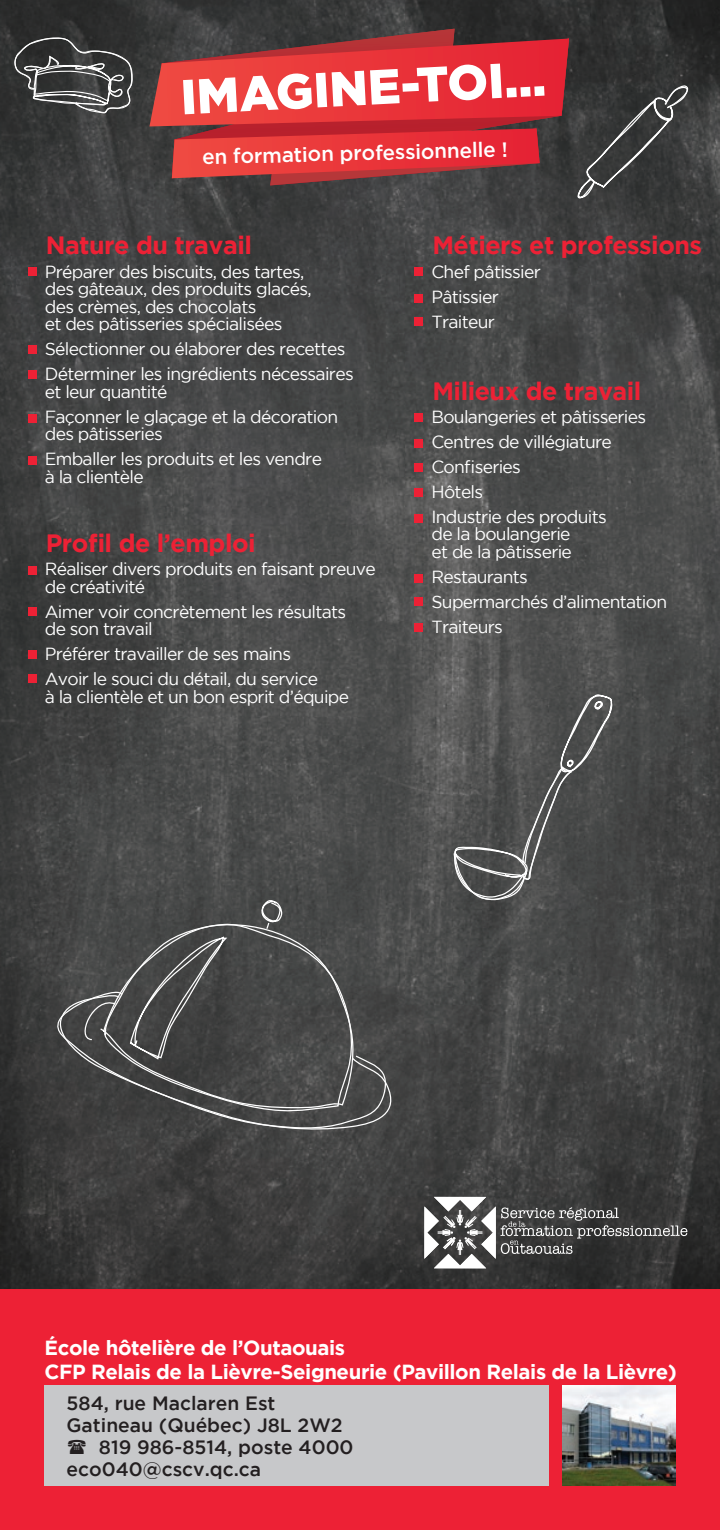
<style>
.page{position:relative;width:720px;height:1530px;background:#fff}
.page>*{position:absolute;margin:0;border:0;box-sizing:border-box;transform-origin:0 0}
.t1{font:900 49px "Gotham";color:#fff}
.t2{font:700 25px "Gotham";letter-spacing:-.02em;color:#ed2135}
.t3{font:700 20.5px/24.5px "Gotham";letter-spacing:-.02em;color:#fff}
.t4{font:500 20.5px "Gotham";color:#fff}
.t5{font:500 19.25px "Gotham";color:#231f20}
.t6{font:17.5px/25px "Gotham";letter-spacing:-.04em;color:#fff}
</style>
<div class="page">
<img style="left:0;top:0;width:720px;height:1289px">
<div style="left:28px;top:267px;width:8px;height:9px;background:#ed2135"></div>
<div style="left:28px;top:370px;width:8px;height:9px;background:#ed2135"></div>
<div style="left:28px;top:345px;width:8px;height:9px;background:#ed2135"></div>
<div style="left:28px;top:414px;width:8px;height:8px;background:#ed2135"></div>
<div style="left:28px;top:456px;width:8px;height:8px;background:#ed2135"></div>
<div style="left:415px;top:267px;width:8px;height:9px;background:#ed2135"></div>
<div style="left:415px;top:294px;width:8px;height:8px;background:#ed2135"></div>
<div style="left:415px;top:318px;width:8px;height:8px;background:#ed2135"></div>
<div style="left:415px;top:413px;width:8px;height:8px;background:#ed2135"></div>
<div style="left:415px;top:439px;width:8px;height:9px;background:#ed2135"></div>
<div style="left:415px;top:464px;width:8px;height:8px;background:#ed2135"></div>
<div style="left:415px;top:489px;width:8px;height:8px;background:#ed2135"></div>
<div style="left:415px;top:514px;width:8px;height:9px;background:#ed2135"></div>
<div style="left:415px;top:574px;width:8px;height:8px;background:#ed2135"></div>
<div style="left:415px;top:598px;width:8px;height:8px;background:#ed2135"></div>
<div style="left:415px;top:623px;width:8px;height:8px;background:#ed2135"></div>
<div style="left:28px;top:566px;width:8px;height:9px;background:#ed2135"></div>
<div style="left:28px;top:608px;width:8px;height:8px;background:#ed2135"></div>
<div style="left:28px;top:650px;width:8px;height:9px;background:#ed2135"></div>
<div style="left:28px;top:675px;width:8px;height:8px;background:#ed2135"></div>
<svg style="left:55px;top:993px;width:345px;height:139px;background:#464646"></svg>
<svg style="left:52px;top:987px;width:336px;height:144px;background:#4b4b4b"></svg>
<svg style="left:75px;top:995px;width:24px;height:46px"></svg>
<svg style="left:103px;top:922px;width:252px;height:190px"></svg>
<svg style="left:99px;top:918px;width:254px;height:191px;background:#4e4e4e"></svg>
<svg style="left:129px;top:935px;width:100px;height:126px;background:#4f504f"></svg>
<svg style="left:260px;top:899px;width:24px;height:30px"></svg>
<svg style="left:453px;top:693px;width:161px;height:208px;background:#555655"></svg>
<svg style="left:13px;top:36px;width:121px;height:78px;background:#4f5050"></svg>
<div style="left:0;top:1289px;width:720px;height:241px;background:#ed2135"></div>
<img style="left:562px;top:1385px;width:113px;height:101px">
<div style="left:45px;top:1386px;width:504px;height:100px;background:#c7c8ca"></div>
<svg style="left:424px;top:1197px;width:263px;height:71px;background:#5a5a5a"></svg>
<svg style="left:149px;top:29px;width:543px;height:173px;background:#94383b"></svg>
<h1 class="t1" style="left:179px;top:69px;width:367px;rotate:-3deg">IMAGINE-TOI...</h1>
<p class="t4" style="left:202px;top:144px;width:307px;rotate:-1deg">en formation professionnelle !</p>
<h2 class="t2" style="left:46px;top:231px;width:208px">Nature du travail</h2>
<p class="t6" style="left:45px;top:262px;width:268px;line-height:17.5px">Préparer des biscuits, des tartes, des gâteaux, des produits glacés, des crèmes, des chocolats<br>et des pâtisseries spécialisées</p>
<p class="t6" style="left:45px;top:336px;width:310px">Sélectionner ou élaborer des recettes<br>Déterminer les ingrédients nécessaires</p>
<p class="t6" style="left:45px;top:379px;width:295px">et leur quantité<br>Façonner le glaçage et la décoration</p>
<p class="t6" style="left:45px;top:421px;width:279px">des pâtisseries<br>Emballer les produits et les vendre</p>
<p class="t6" style="left:45px;top:464px;width:100px">à la clientèle</p>
<h2 class="t2" style="left:46px;top:528px;width:211px">Profil de l’emploi</h2>
<p class="t6" style="left:45px;top:560px;width:332px;line-height:17.5px">Réaliser divers produits en faisant preuve de créativité</p>
<p class="t6" style="left:45px;top:602px;width:303px;line-height:17.5px">Aimer voir concrètement les résultats de son travail</p>
<p class="t6" style="left:45px;top:641px;width:275px">Préférer travailler de ses mains<br>Avoir le souci du détail, du service</p>
<p class="t6" style="left:45px;top:684px;width:306px">à la clientèle et un bon esprit d’équipe</p>
<h2 class="t2" style="left:432px;top:231px;width:271px">Métiers et professions</h2>
<p class="t6" style="left:431px;top:259px;width:111px">Chef pâtissier<br>Pâtissier<br>Traiteur</p>
<h2 class="t2" style="left:432px;top:376px;width:211px">Milieux de travail</h2>
<p class="t6" style="left:431px;top:404px;width:216px">Boulangeries et pâtisseries<br>Centres de villégiature<br>Confiseries<br>Hôtels<br>Industrie des produits</p>
<p class="t6" style="left:431px;top:525px;width:142px;line-height:17.5px">de la boulangerie et de la pâtisserie</p>
<p class="t6" style="left:431px;top:564px;width:237px">Restaurants<br>Supermarchés d’alimentation<br>Traiteurs</p>
<p class="t3" style="left:45px;top:1335px;width:634px">École hôtelière de l’Outaouais<br>CFP Relais de la Lièvre-Seigneurie (Pavillon Relais de la Lièvre)</p>
<p class="t5" style="left:67px;top:1392px;width:210px">584, rue Maclaren Est</p>
<p class="t5" style="left:67px;top:1414px;width:278px">Gatineau (Québec) J8L 2W2</p>
<p class="t5" style="left:99px;top:1436px;width:256px">819 986-8514, poste 4000</p>
<p class="t5" style="left:67px;top:1458px;width:196px">eco040@cscv.qc.ca</p>
</div>
